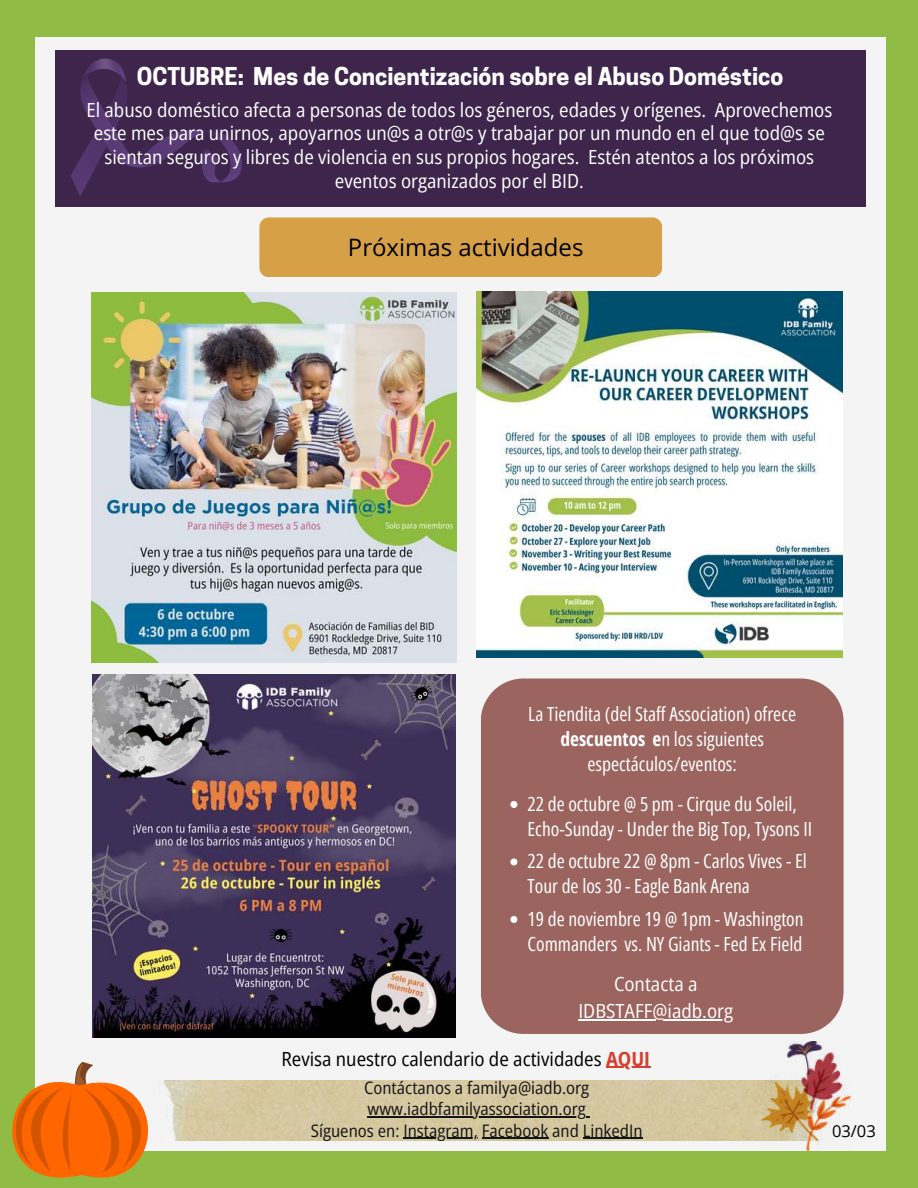
<style>
.page{position:relative;width:918px;height:1188px;background:#90bb44}
.page>*{position:absolute;margin:0;border:0;box-sizing:border-box;transform-origin:0 0}
.t1{font:24px "Open Sans";color:#000}
.t2{font:700 23.1px "Cooper Hewitt";color:#fff}
.t3{font:semi-condensed 19.5px/23.7px "Open Sans";color:#fff;text-align:center}
.t4{font:19.5px/25px "Open Sans Condensed";color:#fff}
.t5{font:semi-condensed 19.5px "Open Sans";color:#000}
.t6{font:semi-condensed 17.25px/21.3px "Open Sans";color:#131517;text-align:center}
.t7{font:16.5px "Open Sans";color:#000}
.s1{font-weight:700}
.s2{font-weight:700;color:#d44030}
</style>
<div class="page">
<div style="left:36px;top:37px;width:850px;height:1114px;background:#f4f4f4"></div>
<div style="left:259px;top:217px;width:403px;height:60px;background:#d6a047;border-radius:10px"></div>
<img style="left:171px;top:1080px;width:591px;height:61px">
<svg style="left:12px;top:1058px;width:159px;height:120px"></svg>
<img style="left:762px;top:1042px;width:89px;height:109px">
<img style="left:92px;top:293px;width:364px;height:370px">
<img style="left:92px;top:674px;width:364px;height:363px">
<img style="left:477px;top:292px;width:365px;height:365px">
<hr style="left:368px;top:1116px;width:218px;height:1px;background:#131517">
<hr style="left:403px;top:1138px;width:75px;height:1px;background:#131517">
<hr style="left:482px;top:1138px;width:66px;height:1px;background:#131517">
<hr style="left:583px;top:1138px;width:60px;height:1px;background:#131517">
<hr style="left:606px;top:1067px;width:44px;height:1px;background:#d44030">
<div style="left:55px;top:50px;width:810px;height:156px;background:#3d254c"></div>
<svg style="left:70px;top:59px;width:172px;height:137px"></svg>
<div style="left:481px;top:678px;width:363px;height:356px;background:#9b645e;border-radius:43px"></div>
<svg style="left:510px;top:801px;width:7px;height:7px"></svg>
<svg style="left:510px;top:858px;width:7px;height:7px"></svg>
<svg style="left:510px;top:916px;width:7px;height:7px"></svg>
<hr style="left:578px;top:1019px;width:155px;height:1px;background:#fff">
<p class="t2" style="left:137px;top:63px;width:648px">OCTUBRE: Mes de Concientización sobre el Abuso Doméstico</p>
<p class="t3" style="left:86px;top:97px;width:748px">El abuso doméstico afecta a personas de todos los géneros, edades y orígenes. Aprovechemos este mes para unirnos, apoyarnos un@s a otr@s y trabajar por un mundo en el que tod@s se sientan seguros y libres de violencia en sus propios hogares. Estén atentos a los próximos eventos organizados por el BID.</p>
<p class="t1" style="left:348px;top:231px;width:237px">Próximas actividades</p>
<p class="t4" style="left:528px;top:701px;width:269px;text-align:center">La Tiendita (del Staff Association) ofrece <span class="s1">descuentos e</span>n los siguientes espectáculos/eventos:</p>
<p class="t4" style="left:528px;top:791px;width:286px">22 de octubre @ 5 pm - Cirque du Soleil,<br>Echo-Sunday - Under the Big Top, Tysons II</p>
<p class="t4" style="left:528px;top:848px;width:281px">22 de octubre 22 @ 8pm - Carlos Vives - El<br>Tour de los 30 - Eagle Bank Arena</p>
<p class="t4" style="left:528px;top:906px;width:278px">19 de noviembre 19 @ 1pm - Washington<br>Commanders vs. NY Giants - Fed Ex Field</p>
<p class="t3" style="left:578px;top:970px;width:156px;line-height:27px">Contacta a<br>IDBSTAFF@iadb.org</p>
<p class="t5" style="left:281px;top:1045px;width:370px">Revisa nuestro calendario de actividades <span class="s2">AQUI</span></p>
<p class="t6" style="left:311px;top:1076px;width:333px">Contáctanos a familya@iadb.org www.iadbfamilyassociation.org<br>Síguenos en: Instagram, Facebook and LinkedIn</p>
<p class="t7" style="left:832px;top:1119px;width:45px">03/03</p>
</div>
